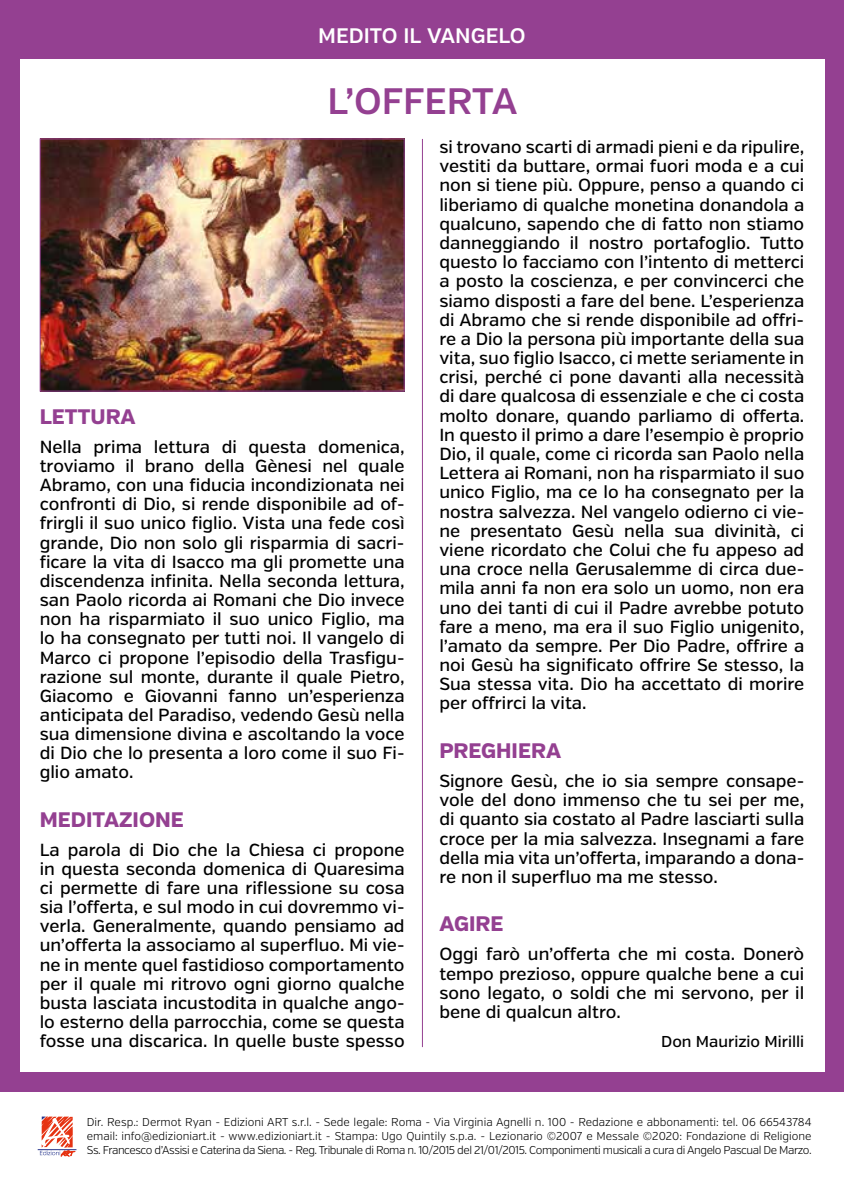
<style>
.page{position:relative;width:844px;height:1191px;background:#fff}
.page>*{position:absolute;margin:0;border:0;box-sizing:border-box;transform-origin:0 0}
.t1{font:600 36.75px "Verb";color:#944091}
.t2{font:800 21px "Verb";color:#944091}
.t3{font:600 21px "Verb";color:#fff}
.t4{font:500 17.5px/19.2px "Verb";color:#000;text-align:justify}
.t5{font:500 15.75px "Verb";color:#000}
.t6{font:300 11.38px/14px "Verb";letter-spacing:-.04em;color:#000;text-align:justify}
</style>
<div class="page">
<div style="left:0;top:0;width:843px;height:1091px;background:#944091"></div>
<div style="left:20px;top:60px;width:803px;height:1011px;background:#fff"></div>
<img style="left:42px;top:140px;width:360px;height:249px">
<div style="left:40px;top:138px;width:364px;height:253px;border:1px solid #944091"></div>
<hr style="left:422px;top:139px;width:1px;height:908px;background:#944091">
<hr style="left:38px;top:1149px;width:38px;height:1px;background:#26358c">
<svg style="left:40px;top:1116px;width:36px;height:40px"></svg>
<p class="t3" style="left:318px;top:23px;width:209px">MEDITO IL VANGELO</p>
<h1 class="t1" style="left:327px;top:79px;width:192px">L’OFFERTA</h1>
<p class="t2" style="left:40px;top:403px;width:97px">LETTURA</p>
<p class="t4" style="left:40px;top:437px;width:366px">Nella prima lettura di questa domenica, troviamo il brano della Gènesi nel quale Abramo, con una fiducia incondizionata nei confronti di Dio, si rende disponibile ad of&shy;frirgli il suo unico figlio. Vista una fede così grande, Dio non solo gli risparmia di sacri&shy;ficare la vita di Isacco ma gli promette una discendenza infinita. Nella seconda lettura, san Paolo ricorda ai Romani che Dio invece non ha risparmiato il suo unico Figlio, ma lo ha consegnato per tutti noi. Il vangelo di Marco ci propone l’episodio della Trasfigu&shy;razione sul monte, durante il quale Pietro, Giacomo e Giovanni fanno un’esperienza anticipata del Paradiso, vedendo Gesù nella sua dimensione divina e ascoltando la voce di Dio che lo presenta a loro come il suo Fi&shy;glio amato.</p>
<p class="t2" style="left:40px;top:806px;width:146px">MEDITAZIONE</p>
<p class="t4" style="left:40px;top:840px;width:366px">La parola di Dio che la Chiesa ci propone in questa seconda domenica di Quaresima ci permette di fare una riflessione su cosa sia l’offerta, e sul modo in cui dovremmo vi&shy;verla. Generalmente, quando pensiamo ad un’offerta la associamo al superfluo. Mi vie&shy;ne in mente quel fastidioso comportamento per il quale mi ritrovo ogni giorno qualche busta lasciata incustodita in qualche ango&shy;lo esterno della parrocchia, come se questa fosse una discarica. In quelle buste spesso</p>
<p class="t4" style="left:439px;top:137px;width:366px">si trovano scarti di armadi pieni e da ripulire, vestiti da buttare, ormai fuori moda e a cui non si tiene più. Oppure, penso a quando ci liberiamo di qualche monetina donandola a qualcuno, sapendo che di fatto non stiamo danneggiando il nostro portafoglio. Tutto questo lo facciamo con l’intento di metterci a posto la coscienza, e per convincerci che siamo disposti a fare del bene. L’esperienza di Abramo che si rende disponibile ad offri&shy;re a Dio la persona più importante della sua vita, suo figlio Isacco, ci mette seriamente in crisi, perché ci pone davanti alla necessità di dare qualcosa di essenziale e che ci costa molto donare, quando parliamo di offerta.<br>In questo il primo a dare l’esempio è proprio Dio, il quale, come ci ricorda san Paolo nella Lettera ai Romani, non ha risparmiato il suo unico Figlio, ma ce lo ha consegnato per la nostra salvezza. Nel vangelo odierno ci vie&shy;ne presentato Gesù nella sua divinità, ci viene ricordato che Colui che fu appeso ad una croce nella Gerusalemme di circa due&shy;mila anni fa non era solo un uomo, non era uno dei tanti di cui il Padre avrebbe potuto fare a meno, ma era il suo Figlio unigenito, l’amato da sempre. Per Dio Padre, offrire a noi Gesù ha significato offrire Se stesso, la Sua stessa vita. Dio ha accettato di morire per offrirci la vita.</p>
<p class="t2" style="left:439px;top:737px;width:123px">PREGHIERA</p>
<p class="t4" style="left:439px;top:771px;width:366px">Signore Gesù, che io sia sempre consape&shy;vole del dono immenso che tu sei per me, di quanto sia costato al Padre lasciarti sulla croce per la mia salvezza. Insegnami a fare della mia vita un’offerta, imparando a dona&shy;re non il superfluo ma me stesso.</p>
<p class="t2" style="left:439px;top:911px;width:66px">AGIRE</p>
<p class="t4" style="left:439px;top:945px;width:366px">Oggi farò un’offerta che mi costa. Donerò tempo prezioso, oppure qualche bene a cui sono legato, o soldi che mi servono, per il bene di qualcun altro.</p>
<p class="t5" style="left:661px;top:1032px;width:144px">Don Maurizio Mirilli</p>
<p class="t6" style="left:87px;top:1114px;width:726px">Dir. Resp.: Dermot Ryan - Edizioni ART s.r.l. - Sede legale: Roma - Via Virginia Agnelli n. 100 - Redazione e abbonamenti: tel. 06 66543784 email: info@edizioniart.it - www.edizioniart.it - Stampa: Ugo Quintily s.p.a. - Lezionario ©2007 e Messale ©2020: Fondazione di Religione Ss. Francesco d’Assisi e Caterina da Siena. - Reg. Tribunale di Roma n. 10/2015 del 21/01/2015. Componimenti musicali a cura di Angelo Pascual De Marzo.</p>
</div>
